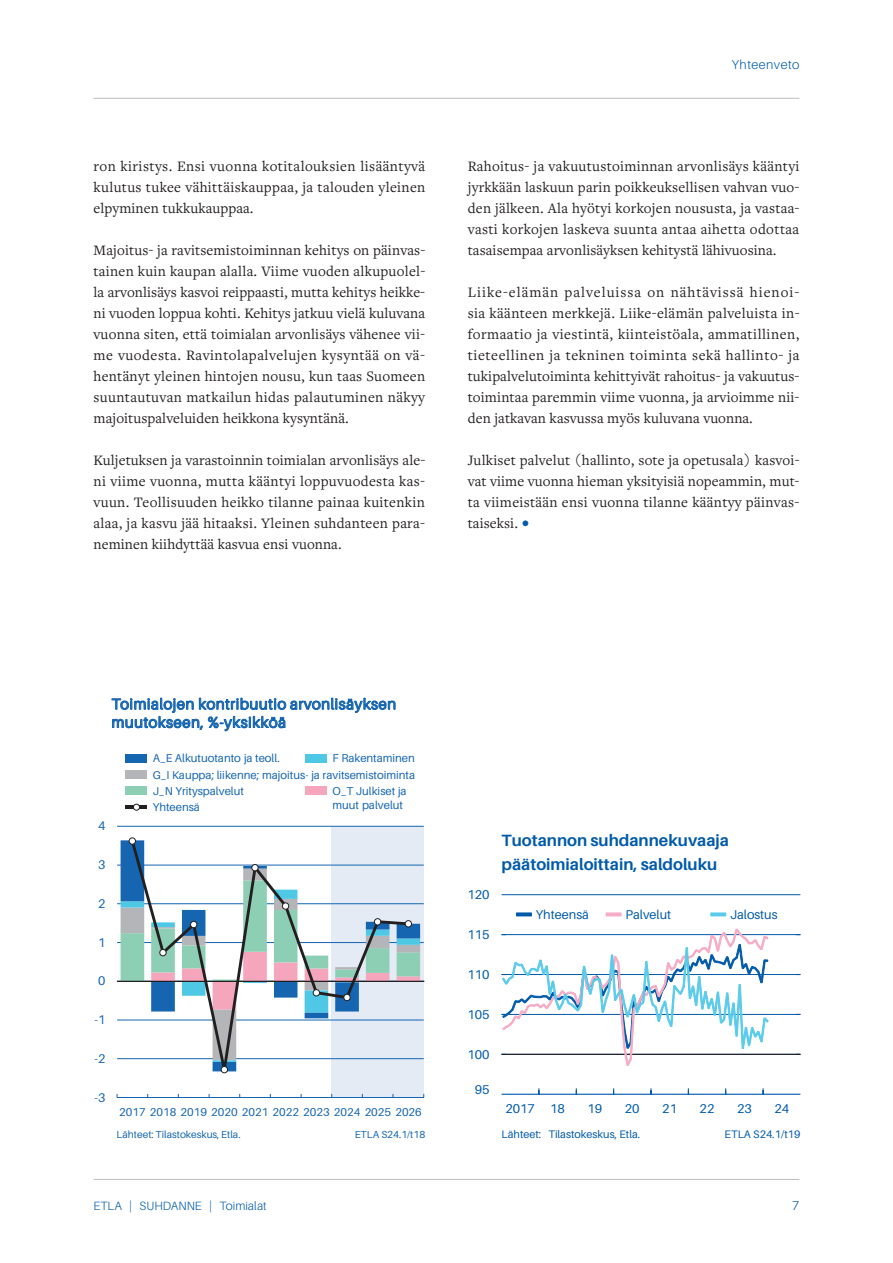
<style>
.page{position:relative;width:893px;height:1263px;background:#fff}
.page>*{position:absolute;margin:0;border:0;box-sizing:border-box;transform-origin:0 0}
.t1{font:700 16.35px/23.7px "Aileron";color:#015aaa}
.t2{font:15.15px/18.1px "Aileron";letter-spacing:.025em;color:#1565b1}
.t3{font:15px/21px "Freight Text Pro";letter-spacing:.005em;color:#231f20;text-align:justify}
.t4{font:12.75px "Aileron";color:#015aaa}
.t5{font:300 12.75px "Aileron";letter-spacing:.04em;color:#015aaa}
.t6{font:12.6px "Aileron";color:#1565b1}
.t7{font:300 12px "Aileron";color:#015aaa}
.t8{font:11.4px "Aileron";color:#1565b1}
.t9{font:10.95px "Aileron";color:#015aaa}
.t10{font:10.2px "Aileron";color:#1565b1}
.s1{color:#015aaa}
</style>
<div class="page">
<hr style="left:94px;top:98px;width:705px;height:1px;background:#bcbdc0">
<hr style="left:94px;top:1179px;width:705px;height:1px;background:#bcbdc0">
<div style="left:331px;top:826px;width:93px;height:271px;background:#e4ebf5"></div>
<hr style="left:117px;top:1058px;width:307px;height:1px;background:#1565b1">
<hr style="left:117px;top:1020px;width:307px;height:1px;background:#1565b1">
<hr style="left:117px;top:942px;width:307px;height:1px;background:#1565b1">
<hr style="left:117px;top:903px;width:307px;height:1px;background:#1565b1">
<hr style="left:117px;top:865px;width:307px;height:1px;background:#1565b1">
<hr style="left:117px;top:826px;width:307px;height:1px;background:#1565b1">
<svg style="left:121px;top:840px;width:299px;height:220px"></svg>
<hr style="left:117px;top:1097px;width:307px;height:1px;background:#1565b1">
<svg style="left:129px;top:837px;width:282px;height:237px"></svg>
<svg style="left:129px;top:838px;width:5px;height:6px"></svg>
<div style="left:129px;top:837px;width:7px;height:8px;border:1px solid #231f20;border-radius:50%"></div>
<div style="left:160px;top:949px;width:6px;height:7px;background:#fff;border-radius:50%"></div>
<div style="left:159px;top:949px;width:8px;height:7px;border:1px solid #231f20;border-radius:50%"></div>
<div style="left:191px;top:921px;width:6px;height:7px;background:#fff;border-radius:50%"></div>
<div style="left:190px;top:921px;width:7px;height:7px;border:1px solid #231f20;border-radius:50%"></div>
<div style="left:221px;top:1066px;width:7px;height:7px;background:#fff;border-radius:50%"></div>
<div style="left:221px;top:1066px;width:7px;height:7px;border:1px solid #231f20;border-radius:50%"></div>
<div style="left:252px;top:864px;width:6px;height:7px;background:#fff;border-radius:50%"></div>
<div style="left:251px;top:864px;width:8px;height:7px;border:1px solid #231f20;border-radius:50%"></div>
<div style="left:282px;top:903px;width:7px;height:6px;background:#fff;border-radius:50%"></div>
<div style="left:282px;top:902px;width:7px;height:8px;border:1px solid #231f20;border-radius:50%"></div>
<div style="left:313px;top:989px;width:7px;height:7px;background:#fff;border-radius:50%"></div>
<div style="left:313px;top:989px;width:7px;height:7px;border:1px solid #231f20;border-radius:50%"></div>
<div style="left:344px;top:994px;width:6px;height:7px;background:#fff;border-radius:50%"></div>
<div style="left:343px;top:994px;width:8px;height:7px;border:1px solid #231f20;border-radius:50%"></div>
<div style="left:374px;top:919px;width:7px;height:6px;background:#fff;border-radius:50%"></div>
<div style="left:374px;top:918px;width:7px;height:7px;border:1px solid #231f20;border-radius:50%"></div>
<div style="left:405px;top:921px;width:7px;height:6px;background:#fff;border-radius:50%"></div>
<div style="left:405px;top:920px;width:7px;height:7px;border:1px solid #231f20;border-radius:50%"></div>
<hr style="left:117px;top:981px;width:307px;height:1px;background:#231f20">
<div style="left:125px;top:754px;width:22px;height:8px;background:#1565b1"></div>
<div style="left:305px;top:787px;width:22px;height:8px;background:#f5a6bd"></div>
<div style="left:305px;top:754px;width:22px;height:8px;background:#4ec8e5"></div>
<div style="left:125px;top:770px;width:22px;height:8px;background:#b4b5b8"></div>
<div style="left:125px;top:787px;width:22px;height:8px;background:#8dcfb5"></div>
<hr style="left:125px;top:805px;width:22px;height:4px;background:#231f20">
<div style="left:133px;top:804px;width:7px;height:6px;background:#fff;border-radius:50%"></div>
<div style="left:133px;top:804px;width:7px;height:7px;border:1px solid #231f20;border-radius:50%"></div>
<div style="left:500px;top:893px;width:302px;height:203px;border:3px solid #fff"></div>
<hr style="left:502px;top:1014px;width:298px;height:1px;background:#015aaa">
<hr style="left:502px;top:974px;width:298px;height:1px;background:#015aaa">
<hr style="left:502px;top:934px;width:298px;height:1px;background:#015aaa">
<hr style="left:502px;top:894px;width:298px;height:1px;background:#015aaa">
<svg style="left:613px;top:1088px;width:2px;height:6px"></svg>
<svg style="left:725px;top:1088px;width:2px;height:6px"></svg>
<hr style="left:502px;top:1094px;width:298px;height:1px;background:#015aaa">
<hr style="left:502px;top:1054px;width:298px;height:1px;background:#231f20">
<div style="left:516px;top:913px;width:16px;height:3px;border:1px solid #015aaa"></div>
<div style="left:606px;top:913px;width:15px;height:3px;border:1px solid #f6acc4"></div>
<svg style="left:502px;top:929px;width:267px;height:143px"></svg>
<div style="left:711px;top:913px;width:15px;height:3px;border:1px solid #5acbeb"></div>
<p class="t3" style="left:94px;top:155px;width:333px">ron kiristys. Ensi vuonna kotitalouksien lisääntyvä kulutus tukee vähittäiskauppaa, ja talouden yleinen elpyminen tukkukauppaa.</p>
<p class="t3" style="left:94px;top:239px;width:333px">Majoitus- ja ravitsemistoiminnan kehitys on päinvas&shy;tainen kuin kaupan alalla. Viime vuoden alkupuolel&shy;la arvonlisäys kasvoi reippaasti, mutta kehitys heikke&shy;ni vuoden loppua kohti. Kehitys jatkuu vielä kuluvana vuonna siten, että toimialan arvonlisäys vähenee vii&shy;me vuodesta. Ravintolapalvelujen kysyntää on vä&shy;hentänyt yleinen hintojen nousu, kun taas Suomeen suuntautuvan matkailun hidas palautuminen näkyy majoituspalveluiden heikkona kysyntänä.</p>
<p class="t3" style="left:94px;top:449px;width:333px">Kuljetuksen ja varastoinnin toimialan arvonlisäys ale&shy;ni viime vuonna, mutta kääntyi loppuvuodesta kas&shy;vuun. Teollisuuden heikko tilanne painaa kuitenkin alaa, ja kasvu jää hitaaksi. Yleinen suhdanteen para&shy;neminen kiihdyttää kasvua ensi vuonna.</p>
<p class="t5" style="left:732px;top:57px;width:69px">Yhteenveto</p>
<p class="t3" style="left:468px;top:155px;width:333px">Rahoitus- ja vakuutustoiminnan arvonlisäys kääntyi jyrkkään laskuun parin poikkeuksellisen vahvan vuo&shy;den jälkeen. Ala hyötyi korkojen noususta, ja vastaa&shy;vasti korkojen laskeva suunta antaa aihetta odottaa tasaisempaa arvonlisäyksen kehitystä lähivuosina.</p>
<p class="t3" style="left:468px;top:281px;width:333px">Liike-elämän palveluissa on nähtävissä hienoi&shy;sia käänteen merkkejä. Liike-elämän palveluista in&shy;formaatio ja viestintä, kiinteistöala, ammatillinen, tieteellinen ja tekninen toiminta sekä hallinto- ja tukipalvelutoiminta kehittyivät rahoitus- ja vakuutus&shy;toimintaa paremmin viime vuonna, ja arvioimme nii&shy;den jatkavan kasvussa myös kuluvana vuonna.</p>
<p class="t3" style="left:468px;top:449px;width:333px">Julkiset palvelut (hallinto, sote ja opetusala) kasvoi&shy;vat viime vuonna hieman yksityisiä nopeammin, mut&shy;ta viimeistään ensi vuonna tilanne kääntyy päinvas&shy;taiseksi. <span class="s1">•</span></p>
<p class="t2" style="left:111px;top:695px;width:286px">Toimialojen kontribuutio arvonlisäyksen muutokseen, %-yksikköä</p>
<p class="t8" style="left:153px;top:752px;width:129px">A_E Alkutuotanto ja teoll.</p>
<p class="t8" style="left:332px;top:752px;width:84px">F Rakentaminen</p>
<p class="t8" style="left:153px;top:768px;width:264px">G_I Kauppa; liikenne; majoitus- ja ravitsemistoiminta</p>
<p class="t8" style="left:332px;top:785px;width:76px">O_T Julkiset ja</p>
<p class="t8" style="left:153px;top:801px;width:49px">Yhteensä</p>
<p class="t8" style="left:332px;top:798px;width:72px">muut palvelut</p>
<p class="t8" style="left:153px;top:785px;width:93px">J_N Yrityspalvelut</p>
<p class="t6" style="left:98px;top:819px;width:9px">4</p>
<p class="t6" style="left:98px;top:858px;width:9px">3</p>
<p class="t6" style="left:98px;top:897px;width:9px">2</p>
<p class="t6" style="left:98px;top:935px;width:9px">1</p>
<p class="t6" style="left:98px;top:974px;width:9px">0</p>
<p class="t6" style="left:95px;top:1013px;width:12px">-1</p>
<p class="t6" style="left:95px;top:1052px;width:12px">-2</p>
<p class="t6" style="left:95px;top:1090px;width:12px">-3</p>
<p class="t8" style="left:119px;top:1106px;width:304px">2017 2018 2019 2020 2021 2022 2023 2024 2025 2026</p>
<p class="t10" style="left:117px;top:1129px;width:126px">Lähteet: Tilastokeskus, Etla.</p>
<p class="t10" style="left:355px;top:1129px;width:72px">ETLA S24.1/t18</p>
<p class="t4" style="left:467px;top:887px;width:24px">120</p>
<p class="t4" style="left:467px;top:927px;width:24px">115</p>
<p class="t4" style="left:467px;top:967px;width:24px">110</p>
<p class="t4" style="left:467px;top:1007px;width:24px">105</p>
<p class="t4" style="left:467px;top:1047px;width:24px">100</p>
<p class="t4" style="left:475px;top:1083px;width:16px">95</p>
<p class="t1" style="left:502px;top:829px;width:229px">Tuotannon suhdannekuvaaja päätoimialoittain, saldoluku</p>
<p class="t4" style="left:536px;top:907px;width:55px">Yhteensä</p>
<p class="t4" style="left:626px;top:907px;width:47px">Palvelut</p>
<p class="t4" style="left:730px;top:907px;width:49px">Jalostus</p>
<p class="t4" style="left:505px;top:1101px;width:31px">2017</p>
<p class="t4" style="left:550px;top:1101px;width:16px">18</p>
<p class="t4" style="left:588px;top:1101px;width:16px">19</p>
<p class="t4" style="left:625px;top:1101px;width:16px">20</p>
<p class="t4" style="left:662px;top:1101px;width:16px">21</p>
<p class="t4" style="left:700px;top:1101px;width:16px">22</p>
<p class="t4" style="left:737px;top:1101px;width:16px">23</p>
<p class="t4" style="left:774px;top:1101px;width:16px">24</p>
<p class="t9" style="left:502px;top:1128px;width:140px">Lähteet: Tilastokeskus, Etla.</p>
<p class="t9" style="left:725px;top:1128px;width:77px">ETLA S24.1/t19</p>
<p class="t7" style="left:94px;top:1199px;width:175px">ETLA | SUHDANNE | Toimialat</p>
<p class="t5" style="left:792px;top:1199px;width:9px">7</p>
</div>
